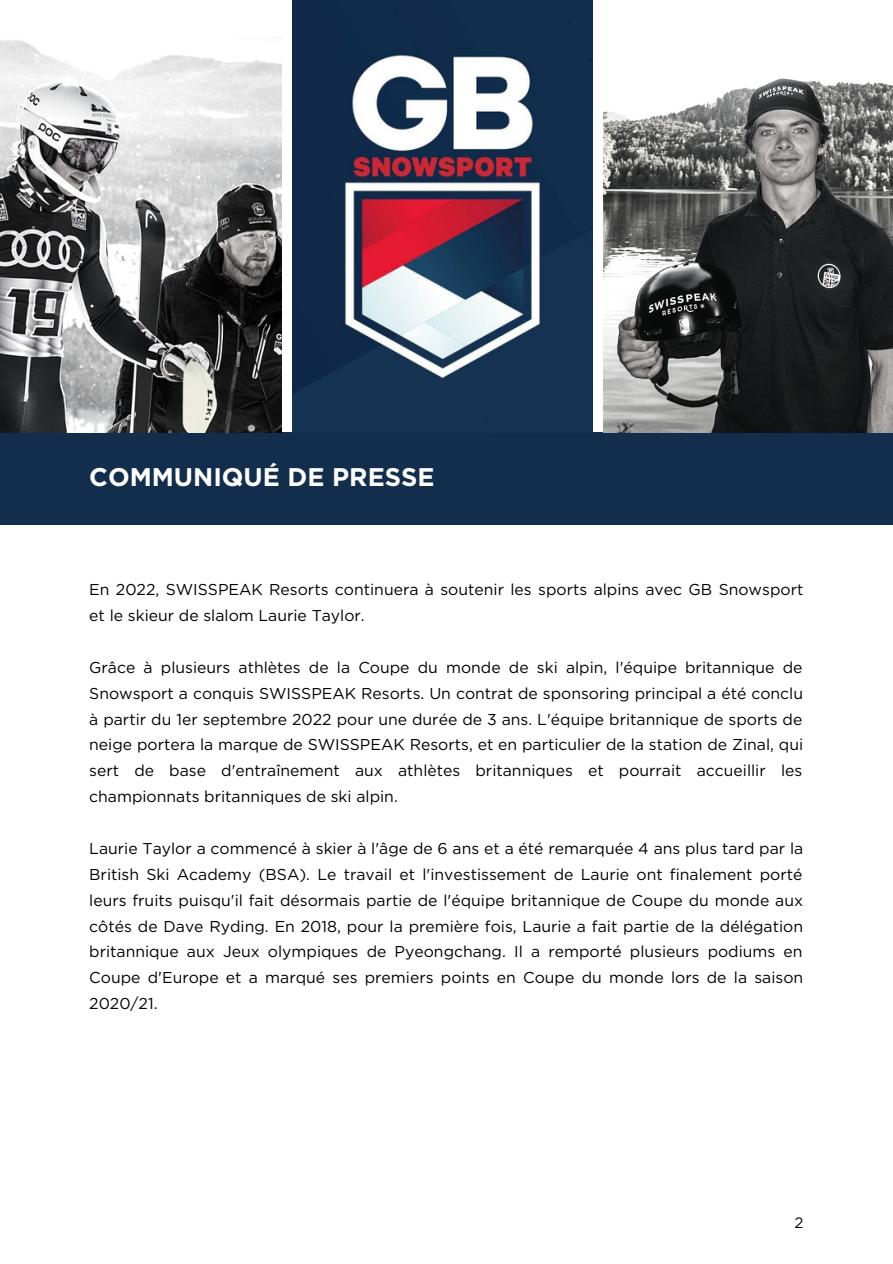
<style>
.page{position:relative;width:893px;height:1264px;background:#fff}
.page>*{position:absolute;margin:0;border:0;box-sizing:border-box;transform-origin:0 0}
.t1{font:700 25.5px "Gotham";color:#fff}
.t2{font:15.75px/25.8px "Gotham";color:#000;text-align:justify}
.t3{font:15px "Gotham";color:#000}
</style>
<div class="page">
<div style="left:0;top:433px;width:892px;height:92px;background:#132e4c"></div>
<img style="left:292px;top:0;width:300px;height:432px">
<img style="left:604px;top:78px;width:288px;height:354px">
<img style="left:0;top:40px;width:281px;height:392px">
<h1 class="t1" style="left:89px;top:466px;width:346px">COMMUNIQUÉ DE PRESSE</h1>
<p class="t2" style="left:89px;top:577px;width:715px">En 2022, SWISSPEAK Resorts continuera à soutenir les sports alpins avec GB Snowsport et le skieur de slalom Laurie Taylor.</p>
<p class="t2" style="left:89px;top:655px;width:715px">Grâce à plusieurs athlètes de la Coupe du monde de ski alpin, l'équipe britannique de Snowsport a conquis SWISSPEAK Resorts. Un contrat de sponsoring principal a été conclu à partir du 1er septembre 2022 pour une durée de 3 ans. L'équipe britannique de sports de neige portera la marque de SWISSPEAK Resorts, et en particulier de la station de Zinal, qui sert de base d'entraînement aux athlètes britanniques et pourrait accueillir les championnats britanniques de ski alpin.</p>
<p class="t2" style="left:89px;top:836px;width:715px">Laurie Taylor a commencé à skier à l'âge de 6 ans et a été remarquée 4 ans plus tard par la British Ski Academy (BSA). Le travail et l'investissement de Laurie ont finalement porté leurs fruits puisqu'il fait désormais partie de l'équipe britannique de Coupe du monde aux côtés de Dave Ryding. En 2018, pour la première fois, Laurie a fait partie de la délégation britannique aux Jeux olympiques de Pyeongchang. Il a remporté plusieurs podiums en Coupe d'Europe et a marqué ses premiers points en Coupe du monde lors de la saison 2020/21.</p>
<p class="t3" style="left:794px;top:1215px;width:10px">2</p>
</div>
